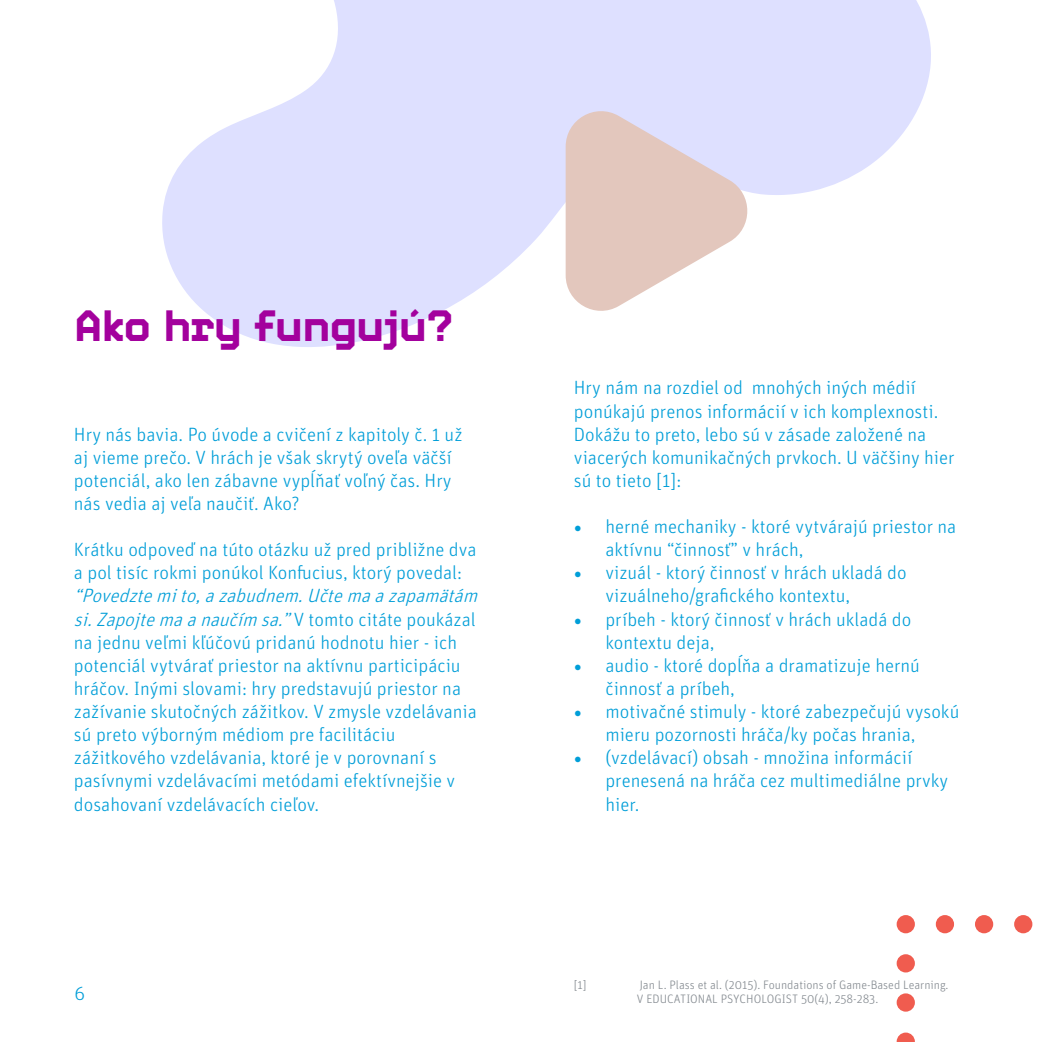
<style>
.page{position:relative;width:1042px;height:1042px;background:#fff}
.page>*{position:absolute;margin:0;border:0;box-sizing:border-box;transform-origin:0 0}
.t1{font:700 43.75px "Video";color:#a3019d}
.t2{font:300 19.25px/23.1px "Unit Rounded Pro";color:#009ed8}
.t3{font:300 12.25px/14.7px "Unit Rounded Pro";color:#848a90}
.s1{font-style:italic}
.s2{font-family:"Minion Pro";font-weight:400;font-size:21px}
</style>
<div class="page">
<svg style="left:162px;top:0;width:769px;height:347px;fill:#dee0ff"></svg>
<svg style="left:565px;top:102px;width:188px;height:217px"></svg>
<div style="left:974px;top:914px;width:19px;height:19px;background:#f05c4f;border-radius:50%"></div>
<div style="left:935px;top:914px;width:18px;height:19px;background:#f05c4f;border-radius:50%"></div>
<svg style="left:1013px;top:914px;width:19px;height:19px"></svg>
<div style="left:896px;top:914px;width:18px;height:19px;background:#f05c4f;border-radius:50%"></div>
<div style="left:896px;top:993px;width:18px;height:18px;background:#f05c4f;border-radius:50%"></div>
<svg style="left:896px;top:1032px;width:18px;height:9px"></svg>
<div style="left:896px;top:954px;width:18px;height:18px;background:#f05c4f;border-radius:50%"></div>
<h1 class="t1" style="left:74px;top:299px;width:381px">Ako hry fungujú?</h1>
<p class="t2" style="left:74px;top:422px;width:390px">Hry nás bavia. Po úvode a cvičení z kapitoly č. 1 už aj vieme prečo. V hrách je však skrytý oveľa väčší potenciál, ako len zábavne vypĺňať voľný čas. Hry nás vedia aj veľa naučiť. Ako?</p>
<p class="t2" style="left:74px;top:537px;width:404px">Krátku odpoveď na túto otázku už pred približne dva a pol tisíc rokmi ponúkol Konfucius, ktorý povedal:</p>
<p class="t2" style="left:74px;top:583px;width:411px"><span class="s1">“Povedztemito,azabudnem.Učtemaazapamätám si.Zapojtemaanaučím sa.”</span>V to m to ci tá te p o u ká za l na jednu veľmi kľúčovú pridanú hodnotu hier - ich potenciál vytvárať priestor na aktívnu participáciu hráčov. Inými slovami: hry predstavujú priestor na zažívanie skutočných zážitkov. V zmysle vzdelávania sú preto výborným médiom pre facilitáciu zážitkového vzdelávania, ktoré je v porovnaní s pasívnymi vzdelávacími metódami efektívnejšie v dosahovaní vzdelávacích cieľov.</p>
<p class="t2" style="left:74px;top:980px;width:12px">6</p>
<p class="t2" style="left:573px;top:376px;width:382px">Hry nám na rozdiel od mnohých iných médií ponúkajú prenos informácií v ich komplexnosti.<br>Dokážu to preto, lebo sú v zásade založené na viacerých komunikačných prvkoch. U väčšiny hier sú to tieto [1]:</p>
<p class="t2" style="left:605px;top:514px;width:352px;text-indent:-32px"><span class="s2">•</span> herné mechaniky - ktoré vytvárajú priestor na aktívnu “činnosť” v hrách,</p>
<p class="t2" style="left:605px;top:560px;width:303px;text-indent:-32px"><span class="s2">•</span> vizuál - ktorý činnosť v hrách ukladá do vizuálneho/grafického kontextu,</p>
<p class="t2" style="left:605px;top:607px;width:307px;text-indent:-32px"><span class="s2">•</span> príbeh - ktorý činnosť v hrách ukladá do kontextu deja,</p>
<p class="t2" style="left:605px;top:653px;width:316px;text-indent:-32px"><span class="s2">•</span> audio - ktoré dopĺňa a dramatizuje hernú činnosť a príbeh,</p>
<p class="t2" style="left:605px;top:699px;width:355px;text-indent:-32px"><span class="s2">•</span> motivačné stimuly - ktoré zabezpečujú vysokú mieru pozornosti hráča/ky počas hrania,</p>
<p class="t2" style="left:605px;top:745px;width:344px;text-indent:-32px"><span class="s2">•</span> (vzdelávací) obsah - množina informácií prenesená na hráča cez multimediálne prvky hier.</p>
<p class="t3" style="left:573px;top:976px;width:14px">[1]</p>
<p class="t3" style="left:636px;top:976px;width:313px">Jan L. Plass et al. (2015). Foundations of Game-Based Learning.<br>V EDUCATIONAL PSYCHOLOGIST 50(4), 258-283.</p>
</div>
